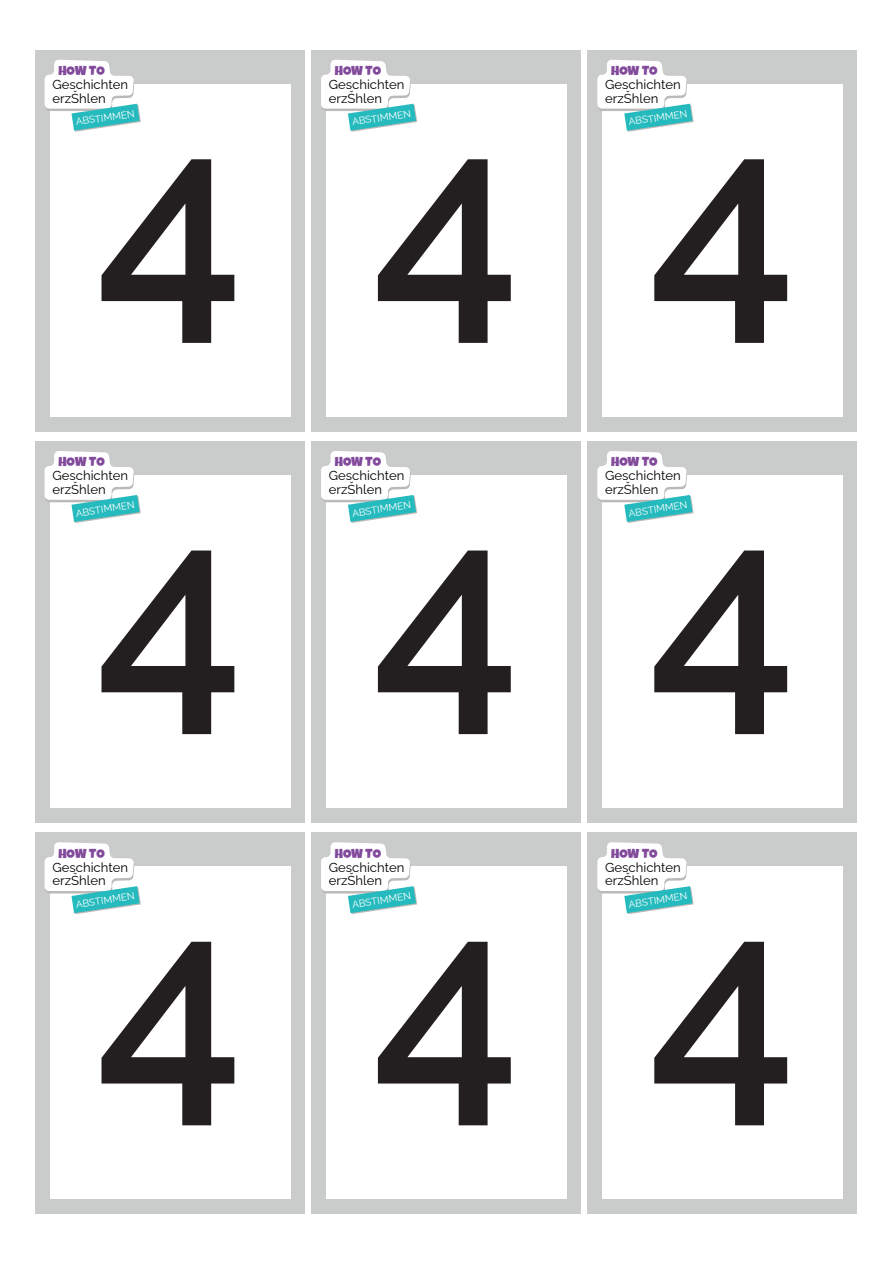
<style>
.page{position:relative;width:893px;height:1263px;background:#fff}
.page>*{position:absolute;margin:0;border:0;box-sizing:border-box;transform-origin:0 0}
.t1{font:600 262.95px "Raleway";color:#231f20}
.t2{font:13.05px/13.6px "Raleway";color:#000001}
.t3{font:13.05px "Luckiest Guy";color:#824a9b}
.t4{font:10.05px "Raleway";color:#fff}
</style>
<div class="page">
<div style="left:35px;top:50px;width:269px;height:381px;background:#cacccb"></div>
<div style="left:50px;top:84px;width:241px;height:333px;background:#fff"></div>
<svg style="left:45px;top:60px;width:96px;height:72px"></svg>
<div style="left:311px;top:50px;width:270px;height:381px;background:#cacccb"></div>
<div style="left:326px;top:84px;width:241px;height:333px;background:#fff"></div>
<svg style="left:321px;top:60px;width:96px;height:72px"></svg>
<div style="left:587px;top:50px;width:270px;height:381px;background:#cacccb"></div>
<div style="left:602px;top:84px;width:241px;height:333px;background:#fff"></div>
<svg style="left:597px;top:60px;width:97px;height:72px"></svg>
<div style="left:35px;top:441px;width:269px;height:382px;background:#cacccb"></div>
<div style="left:50px;top:475px;width:241px;height:333px;background:#fff"></div>
<svg style="left:45px;top:451px;width:96px;height:72px"></svg>
<div style="left:311px;top:441px;width:270px;height:382px;background:#cacccb"></div>
<div style="left:326px;top:475px;width:241px;height:333px;background:#fff"></div>
<svg style="left:321px;top:451px;width:96px;height:72px"></svg>
<div style="left:587px;top:441px;width:270px;height:382px;background:#cacccb"></div>
<div style="left:602px;top:475px;width:241px;height:333px;background:#fff"></div>
<svg style="left:597px;top:451px;width:97px;height:72px"></svg>
<div style="left:35px;top:832px;width:269px;height:382px;background:#cacccb"></div>
<div style="left:50px;top:866px;width:241px;height:333px;background:#fff"></div>
<svg style="left:45px;top:842px;width:96px;height:72px"></svg>
<div style="left:311px;top:832px;width:270px;height:382px;background:#cacccb"></div>
<div style="left:326px;top:866px;width:241px;height:333px;background:#fff"></div>
<svg style="left:321px;top:842px;width:96px;height:72px"></svg>
<div style="left:587px;top:832px;width:270px;height:382px;background:#cacccb"></div>
<div style="left:602px;top:866px;width:241px;height:333px;background:#fff"></div>
<svg style="left:597px;top:842px;width:97px;height:72px"></svg>
<p class="t3" style="left:58px;top:62px;width:48px">HOW TO</p>
<p class="t2" style="left:52px;top:76px;width:77px">Geschichten erzŠhlen</p>
<p class="t3" style="left:335px;top:62px;width:48px">HOW TO</p>
<p class="t2" style="left:329px;top:76px;width:77px">Geschichten erzŠhlen</p>
<p class="t3" style="left:611px;top:62px;width:48px">HOW TO</p>
<p class="t2" style="left:605px;top:76px;width:77px">Geschichten erzŠhlen</p>
<p class="t4" style="left:75px;top:114px;width:61px;rotate:-9deg">ABSTIMMEN</p>
<p class="t4" style="left:351px;top:114px;width:61px;rotate:-9deg">ABSTIMMEN</p>
<p class="t4" style="left:627px;top:114px;width:61px;rotate:-9deg">ABSTIMMEN</p>
<h1 class="t1" style="left:96px;top:7px;width:150px">4</h1>
<h1 class="t1" style="left:372px;top:7px;width:150px">4</h1>
<h1 class="t1" style="left:648px;top:7px;width:150px">4</h1>
<p class="t3" style="left:58px;top:453px;width:48px">HOW TO</p>
<p class="t2" style="left:52px;top:467px;width:77px">Geschichten erzŠhlen</p>
<p class="t3" style="left:335px;top:453px;width:48px">HOW TO</p>
<p class="t2" style="left:329px;top:467px;width:77px">Geschichten erzŠhlen</p>
<p class="t3" style="left:611px;top:453px;width:48px">HOW TO</p>
<p class="t2" style="left:605px;top:467px;width:77px">Geschichten erzŠhlen</p>
<p class="t4" style="left:75px;top:505px;width:61px;rotate:-9deg">ABSTIMMEN</p>
<p class="t4" style="left:351px;top:505px;width:61px;rotate:-9deg">ABSTIMMEN</p>
<p class="t4" style="left:627px;top:505px;width:61px;rotate:-9deg">ABSTIMMEN</p>
<h1 class="t1" style="left:96px;top:398px;width:150px">4</h1>
<h1 class="t1" style="left:372px;top:398px;width:150px">4</h1>
<h1 class="t1" style="left:648px;top:398px;width:150px">4</h1>
<p class="t3" style="left:58px;top:844px;width:48px">HOW TO</p>
<p class="t2" style="left:52px;top:859px;width:77px">Geschichten erzŠhlen</p>
<p class="t3" style="left:335px;top:844px;width:48px">HOW TO</p>
<p class="t2" style="left:329px;top:859px;width:77px">Geschichten erzŠhlen</p>
<p class="t3" style="left:611px;top:844px;width:48px">HOW TO</p>
<p class="t2" style="left:605px;top:859px;width:77px">Geschichten erzŠhlen</p>
<p class="t4" style="left:75px;top:897px;width:61px;rotate:-9deg">ABSTIMMEN</p>
<p class="t4" style="left:351px;top:897px;width:61px;rotate:-9deg">ABSTIMMEN</p>
<p class="t4" style="left:627px;top:897px;width:61px;rotate:-9deg">ABSTIMMEN</p>
<h1 class="t1" style="left:96px;top:789px;width:150px">4</h1>
<h1 class="t1" style="left:372px;top:789px;width:150px">4</h1>
<h1 class="t1" style="left:648px;top:789px;width:150px">4</h1>
</div>
